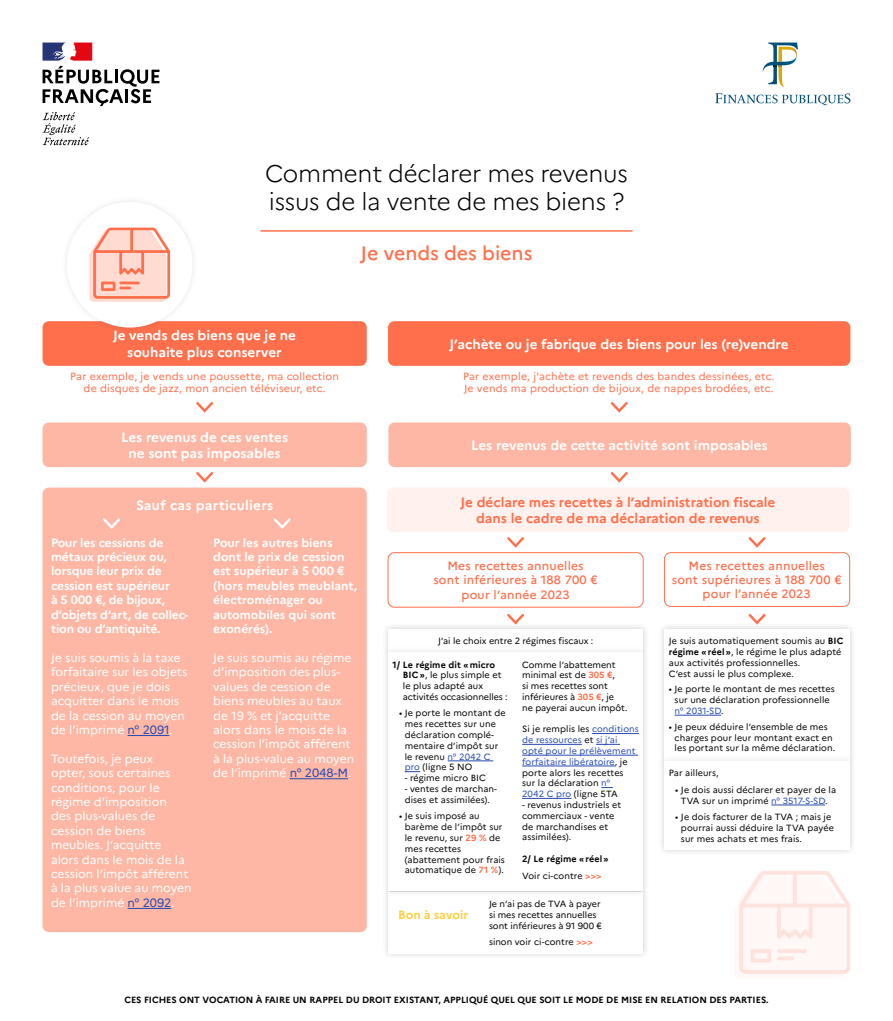
<style>
.page{position:relative;width:893px;height:1021px;background:#fff}
.page>*{position:absolute;margin:0;border:0;box-sizing:border-box;transform-origin:0 0}
.t1{font:300 24px/28.8px "Marianne";letter-spacing:-.01em;color:#000}
.t2{font:500 19.5px "Marianne";color:#ff6f4c}
.t3{font:700 13.5px/16.2px "Marianne";color:#fff;text-align:center}
.t4{font:700 13.5px/16.2px "Marianne";color:#ff6f4c;text-align:center}
.t5{font:700 13.5px "Marianne";letter-spacing:.02em;color:#fff}
.t6{font:12px/14.4px "Marianne";color:#fff}
.t7{font:700 12px/14.4px "Marianne";letter-spacing:-.01em;color:#fff}
.t8{font:500 12px/14.4px "Marianne";letter-spacing:.02em;color:#ff6f4c;text-align:center}
.t9{font:700 12px "Marianne";color:#fdcf41}
.t10{font:10.5px/12.6px "Marianne";letter-spacing:.02em;color:#ff6f4c;text-align:center}
.t11{font:9px/10.8px "Marianne";letter-spacing:.01em;color:#000}
.t12{font:9px/10.8px "Marianne";letter-spacing:.01em;color:#274ab1}
.t13{font:700 9px/16.5px "Marianne";color:#000}
.s1{color:#274ab1}
.s2{font-weight:700}
.s3{font-weight:700;color:#ff6f4c}
.s4{color:#000}
.s5{font-weight:400}
.s6{color:#ff6f4c}
</style>
<div class="page">
<svg style="left:43px;top:112px;width:46px;height:33px"></svg>
<svg style="left:43px;top:43px;width:116px;height:63px"></svg>
<svg style="left:763px;top:43px;width:35px;height:44px"></svg>
<svg style="left:715px;top:93px;width:135px;height:12px"></svg>
<hr style="left:260px;top:230px;width:372px;height:2px;background:#ff6f4c">
<div style="left:43px;top:321px;width:324px;height:45px;background:#ff6f4c;border-radius:6px"></div>
<svg style="left:739px;top:871px;width:111px;height:103px"></svg>
<hr style="left:777px;top:949px;width:30px;height:4px;background:#ffe2db;border-radius:2px">
<hr style="left:777px;top:956px;width:17px;height:4px;background:#ffe2db;border-radius:2px">
<div style="left:388px;top:321px;width:462px;height:45px;background:#ff6f4c;border-radius:6px"></div>
<div style="left:387px;top:487px;width:462px;height:45px;background:#fff1ed;border-radius:6px"></div>
<div style="left:388px;top:422px;width:463px;height:45px;background:#ffb7a5;border-radius:6px"></div>
<div style="left:388px;top:552px;width:255px;height:55px;border:1px solid #ff6f4c;border-radius:6px"></div>
<div style="left:43px;top:487px;width:324px;height:445px;background:#ffb7a5;border-radius:6px"></div>
<div style="left:664px;top:552px;width:186px;height:54px;border:1px solid #ff6f4c;border-radius:6px"></div>
<div style="left:43px;top:422px;width:324px;height:45px;background:#ffb7a5;border-radius:6px"></div>
<div style="left:658px;top:622px;width:199px;height:146px;background:#000;opacity:.1"></div>
<div style="left:665px;top:629px;width:185px;height:132px;background:#fff"></div>
<hr style="left:675px;top:714px;width:46px;height:1px;background:#274ab1">
<div style="left:658px;top:754px;width:199px;height:102px;background:#000;opacity:.1"></div>
<div style="left:665px;top:761px;width:185px;height:88px;background:#fff"></div>
<hr style="left:771px;top:804px;width:54px;height:1px;background:#274ab1">
<div style="left:381px;top:884px;width:269px;height:76px;background:#f7f7f7"></div>
<div style="left:388px;top:891px;width:255px;height:62px;background:#fff"></div>
<div style="left:381px;top:622px;width:269px;height:37px;background:#000;opacity:.1"></div>
<div style="left:388px;top:629px;width:255px;height:23px;background:#fff"></div>
<div style="left:381px;top:645px;width:269px;height:253px;background:#000;opacity:.1"></div>
<div style="left:388px;top:652px;width:255px;height:239px;background:#fff"></div>
<hr style="left:448px;top:760px;width:45px;height:1px;background:#274ab1">
<svg style="left:405px;top:771px;width:15px;height:1px"></svg>
<hr style="left:592px;top:733px;width:47px;height:1px;background:#274ab1">
<hr style="left:522px;top:744px;width:60px;height:1px;background:#274ab1">
<svg style="left:596px;top:744px;width:24px;height:1px"></svg>
<hr style="left:522px;top:754px;width:116px;height:1px;background:#274ab1">
<hr style="left:522px;top:765px;width:93px;height:1px;background:#274ab1">
<svg style="left:601px;top:787px;width:12px;height:1px"></svg>
<hr style="left:522px;top:798px;width:49px;height:1px;background:#274ab1">
<svg style="left:611px;top:402px;width:17px;height:10px"></svg>
<svg style="left:611px;top:472px;width:17px;height:10px"></svg>
<svg style="left:507px;top:537px;width:17px;height:10px"></svg>
<svg style="left:507px;top:614px;width:17px;height:10px"></svg>
<svg style="left:196px;top:472px;width:17px;height:10px"></svg>
<svg style="left:103px;top:518px;width:17px;height:11px"></svg>
<svg style="left:274px;top:518px;width:17px;height:11px"></svg>
<svg style="left:196px;top:402px;width:17px;height:10px"></svg>
<svg style="left:748px;top:537px;width:18px;height:10px"></svg>
<svg style="left:748px;top:614px;width:18px;height:10px"></svg>
<hr style="left:128px;top:735px;width:41px;height:1px;background:#274ab1">
<hr style="left:128px;top:908px;width:43px;height:1px;background:#274ab1">
<hr style="left:290px;top:778px;width:58px;height:1px;background:#274ab1">
<div style="left:60px;top:195px;width:140px;height:139px;background:#000;opacity:.1"></div>
<div style="left:67px;top:202px;width:125px;height:125px;background:#fff;border-radius:50%"></div>
<svg style="left:89px;top:227px;width:81px;height:75px;background:#ffc6b9"></svg>
<h1 class="t1" style="left:265px;top:158px;width:364px">Comment déclarer mes revenus issus de la vente de mes biens ?</h1>
<h2 class="t2" style="left:361px;top:241px;width:173px">Je vends des biens</h2>
<h3 class="t3" style="left:113px;top:327px;width:184px">Je vends des biens que je ne souhaite plus conserver</h3>
<h3 class="t3" style="left:449px;top:335px;width:341px">J’achète ou je fabrique des biens pour les (re)vendre</h3>
<p class="t10" style="left:70px;top:369px;width:270px">Par exemple, je vends une poussette, ma collection de disques de jazz, mon ancien téléviseur, etc.</p>
<p class="t10" style="left:463px;top:369px;width:313px;text-align:left">Par exemple, j’achète et revends des bandes dessinées, etc.<br>Je vends ma production de bijoux, de nappes brodées, etc.</p>
<h3 class="t3" style="left:121px;top:429px;width:169px">Les revenus de ces ventes ne sont pas imposables</h3>
<h3 class="t5" style="left:136px;top:497px;width:139px">Sauf cas particuliers</h3>
<h3 class="t7" style="left:51px;top:535px;width:139px">Pour les cessions de métaux précieux ou, lorsque leur prix de cession est supérieur<br>à 5 000 €, de bijoux, d’objets d’art, de collec&shy;tion ou d’antiquité.</h3>
<h3 class="t6" style="left:51px;top:650px;width:138px">Je suis soumis à la taxe forfaitaire sur les objets précieux, que je dois acquitter dans le mois de la cession au moyen de l’imprimé <span class="s1">n° 2091</span>.</h3>
<h3 class="t6" style="left:51px;top:751px;width:142px">Toutefois, je peux<br>opter, sous certaines conditions, pour le régime d’imposition<br>des plus-values de cession de biens meubles. J’acquitte alors dans le mois de la cession l’impôt afférent à la plus value au moyen de l’imprimé <span class="s1">n° 2092</span>.</h3>
<h3 class="t7" style="left:213px;top:535px;width:146px">Pour les autres biens dont le prix de cession est supérieur à 5 000 € (hors meubles meublant, électroménager ou automobiles qui sont exonérés).</h3>
<h3 class="t6" style="left:213px;top:650px;width:142px">Je suis soumis au régime d’imposition des plus&shy;values de cession de biens meubles au taux de 19 % et j’acquitte alors dans le mois de la cession l’impôt afférent à la plus-value au moyen de l’imprimé <span class="s1">n° 2048-M</span>.</h3>
<h3 class="t3" style="left:471px;top:437px;width:298px">Les revenus de cette activité sont imposables</h3>
<h3 class="t4" style="left:460px;top:494px;width:316px">Je déclare mes recettes à l’administration fiscale dans le cadre de ma déclaration de revenus</h3>
<h3 class="t8" style="left:433px;top:558px;width:166px">Mes recettes annuelles sont inférieures à 188 700 € pour l’année 2023</h3>
<p class="t11" style="left:438px;top:635px;width:157px">J’ai le choix entre 2 régimes fiscaux :</p>
<p class="t11" style="left:403px;top:659px;width:106px;text-indent:-10px"><span class="s2">1/ Le régime dit «micro<br>BIC»</span>, le plus simple et le plus adapté aux activités occasionnelles :</p>
<p class="t11" style="left:405px;top:707px;width:103px;text-indent:-6px">• Je porte le montant de mes recettes sur une déclaration complé&shy;mentaire d’impôt sur le revenu <span class="s1">n° 2042 C pro</span> (ligne 5 NO</p>
<p class="t11" style="left:405px;top:772px;width:83px">- régime micro BIC</p>
<p class="t11" style="left:405px;top:783px;width:94px">- ventes de marchan&shy;dises et assimilées).</p>
<p class="t11" style="left:405px;top:810px;width:102px;text-indent:-6px">• Je suis imposé au barème de l’impôt sur le revenu, sur <span class="s3">29 %</span> de mes recettes (abattement pour frais automatique de <span class="s3">71 %</span>).</p>
<p class="t11" style="left:522px;top:659px;width:107px">Comme l’abattement minimal est de <span class="s3">305 €</span>,<br>si mes recettes sont inférieures à <span class="s3">305 €</span>, je<br>ne payerai aucun impôt.</p>
<p class="t12" style="left:522px;top:723px;width:118px"><span class="s4">Si je remplis les</span> conditions de ressources <span class="s4">et</span> si j’ai opté pour le prélèvement forfaitaire libératoire<span class="s4">, je porte alors les recettes sur la déclaration</span> n°<br>2042 C pro <span class="s4">(ligne 5TA</span></p>
<p class="t11" style="left:522px;top:799px;width:101px">- revenus industriels et commerciaux - vente de marchandises et assimilées).</p>
<p class="t13" style="left:522px;top:850px;width:88px">2/ Le régime « réel »<br><span class="s5">Voir ci-contre</span> <span class="s6">&gt;&gt;&gt;</span></p>
<h3 class="t9" style="left:398px;top:907px;width:72px">Bon à savoir</h3>
<p class="t11" style="left:489px;top:898px;width:114px">Je n’ai pas de TVA à payer si mes recettes annuelles sont inférieures à 91 900 €</p>
<p class="t11" style="left:489px;top:936px;width:105px">sinon voir ci-contre <span class="s3">&gt;&gt;&gt;</span></p>
<h3 class="t8" style="left:672px;top:558px;width:171px">Mes recettes annuelles<br>sont supérieures à 188 700 € pour l’année 2023</h3>
<p class="t11" style="left:669px;top:635px;width:176px">Je suis automatiquement soumis au <span class="s2">BIC régime « réel »</span>, le régime le plus adapté aux activités professionnelles.<br>C’est aussi le plus complexe.</p>
<p class="t11" style="left:675px;top:683px;width:162px;text-indent:-6px">• Je porte le montant de mes recettes sur une déclaration professionnelle <span class="s1">n° 2031-SD</span>.</p>
<p class="t11" style="left:675px;top:721px;width:162px;text-indent:-6px">• Je peux déduire l’ensemble de mes charges pour leur montant exact en les portant sur la même déclaration.</p>
<p class="t11" style="left:669px;top:767px;width:51px">Par ailleurs,</p>
<p class="t11" style="left:675px;top:784px;width:162px;text-align:center">• Je dois aussi déclarer et payer de la<br>TVA sur un imprimé <span class="s1">n° 3517-S-SD</span>.</p>
<p class="t11" style="left:681px;top:811px;width:154px;text-indent:-6px">• Je dois facturer de la TVA ; mais je pourrai aussi déduire la TVA payée sur mes achats et mes frais.</p>
<p class="t13" style="left:124px;top:991px;width:646px">CES FICHES ONT VOCATION À FAIRE UN RAPPEL DU DROIT EXISTANT, APPLIQUÉ QUEL QUE SOIT LE MODE DE MISE EN RELATION DES PARTIES.</p>
</div>
